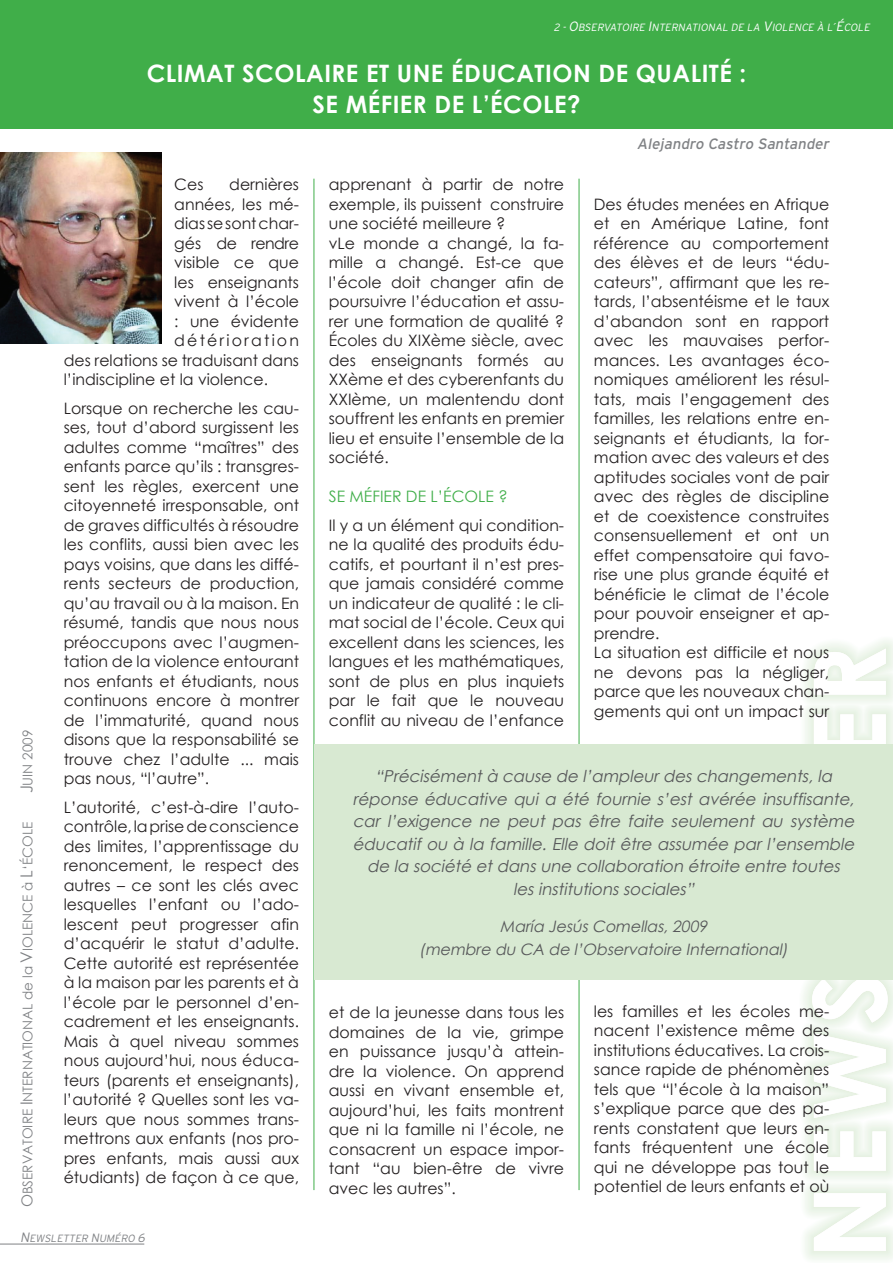
<style>
.page{position:relative;width:893px;height:1263px;background:#fff}
.page>*{position:absolute;margin:0;border:0;box-sizing:border-box;transform-origin:0 0}
.t1{font:700 24px/31.5px "Century Gothic";letter-spacing:.02em;color:#fff;text-align:center}
.t2{font:italic 16.5px/22.5px "Century Gothic";color:#57585a;text-align:center}
.t3{font:15.75px/19.5px "Century Gothic";color:#231f20;text-align:justify}
.t4{font:italic 15.75px/22.5px "Century Gothic";color:#57585a;text-align:center}
.t5{font:15.75px "Century Gothic";color:#40ae49}
.t6{font:15.75px "Century Gothic";letter-spacing:.14em;color:#231f20}
.t7{font:15.75px "Century Gothic";letter-spacing:-.03em;color:#231f20}
.t8{font:italic 15px "Interstate";color:#808285}
.t9{font:13.5px "Century Gothic";color:#808285}
.t10{font:italic 300 10.5px "Interstate";color:#fff}
.t11{font:italic 300 10.5px "Interstate";color:#808285}
.s1{font-size:13.5px}
.s2{font-size:16.5px}
.s3{font-size:15px}
.s4{font-size:12px}
</style>
<div class="page">
<div style="left:0;top:0;width:893px;height:129px;background:#40ae49"></div>
<svg style="left:812px;top:649px;width:76px;height:602px"></svg>
<hr style="left:314px;top:179px;width:1px;height:1011px;background:#40ae49">
<hr style="left:579px;top:179px;width:1px;height:1011px;background:#40ae49">
<hr style="left:0;top:1244px;width:144px;height:1px;background:#808285">
<img style="left:0;top:152px;width:162px;height:192px">
<div style="left:314px;top:744px;width:579px;height:236px;background:#d8e9d2"></div>
<p class="t10" style="left:554px;top:23px;width:319px">2 - <span class="s1">O</span>BSERVATOIRE <span class="s1">I</span>NTERNATIONAL DE LA <span class="s1">V</span>IOLENCE À L´<span class="s1">É</span>COLE</p>
<h1 class="t1" style="left:147px;top:57px;width:601px">CLIMAT SCOLAIRE ET UNE ÉDUCATION DE QUALITÉ :<br>SE MÉFIER DE L’ÉCOLE?</h1>
<p class="t9" style="left:19px;top:793px;width:65px;rotate:-90deg"><span class="s2">J</span>UIN 2009</p>
<p class="t9" style="left:19px;top:1207px;width:387px;rotate:-90deg"><span class="s3">O</span>BSERVATOIRE <span class="s2">I</span>NTERNATIONAL de la <span class="s2">V</span>IOLENCE à <span class="s2">L</span>‘ÉCOLE</p>
<p class="t3" style="left:174px;top:175px;width:31px">Ces</p>
<p class="t3" style="left:229px;top:175px;width:71px">dernières</p>
<p class="t3" style="left:174px;top:194px;width:126px">années, les mé-</p>
<p class="t3" style="left:174px;top:214px;width:126px">dias se sont char-</p>
<p class="t7" style="left:174px;top:233px;width:126px">gés de rendre</p>
<p class="t3" style="left:174px;top:253px;width:126px">visible ce que</p>
<p class="t3" style="left:174px;top:272px;width:126px">les enseignants</p>
<p class="t3" style="left:174px;top:292px;width:126px">vivent à l’école</p>
<p class="t3" style="left:174px;top:311px;width:126px">: une évidente</p>
<p class="t6" style="left:174px;top:331px;width:126px">détérioration</p>
<p class="t3" style="left:64px;top:350px;width:237px">des relations se traduisant dans</p>
<p class="t3" style="left:64px;top:370px;width:206px">l’indiscipline et la violence.</p>
<p class="t3" style="left:64px;top:398px;width:237px">Lorsque on recherche les cau&shy;ses, tout d’abord surgissent les adultes comme “maîtres” des enfants parce qu’ils : transgres&shy;sent les règles, exercent une citoyenneté irresponsable, ont de graves difficultés à résoudre les conflits, aussi bien avec les pays voisins, que dans les diffé&shy;rents secteurs de production, qu’au travail ou à la maison. En résumé, tandis que nous nous préoccupons avec l’augmen&shy;tation de la violence entourant nos enfants et étudiants, nous continuons encore à montrer de l’immaturité, quand nous disons que la responsabilité se trouve chez l’adulte ... mais pas nous, “l’autre”.</p>
<p class="t3" style="left:64px;top:797px;width:237px">L’autorité, c’est-à-dire l’auto&shy;contrôle, la prise de conscience des limites, l’apprentissage du renoncement, le respect des autres – ce sont les clés avec lesquelles l’enfant ou l’ado&shy;lescent peut progresser afin d’acquérir le statut d’adulte.<br>Cette autorité est représentée à la maison par les parents et à l’école par le personnel d’en&shy;cadrement et les enseignants.<br>Mais à quel niveau sommes nous aujourd’hui, nous éduca&shy;teurs (parents et enseignants), l’autorité ? Quelles sont les va&shy;leurs que nous sommes trans&shy;mettrons aux enfants (nos pro&shy;pres enfants, mais aussi aux étudiants) de façon à ce que,</p>
<p class="t11" style="left:20px;top:1234px;width:128px"><span class="s1">N</span>EWSLETTER <span class="s4">N</span>UMÉRO <span class="s4">6</span></p>
<p class="t3" style="left:329px;top:175px;width:237px;text-align:left">apprenant à partir de notre exemple, ils puissent construire une société meilleure ?<br>vLe monde a changé, la fa&shy;mille a changé. Est-ce que l’école doit changer afin de poursuivre l’éducation et assu&shy;rer une formation de qualité ?<br>Écoles du XIXème siècle, avec des enseignants formés au<br>XXème et des cyberenfants du<br>XXIème, un malentendu dont souffrent les enfants en premier lieu et ensuite l’ensemble de la société.</p>
<p class="t5" style="left:329px;top:487px;width:180px">SE MÉFIER DE L’ÉCOLE ?</p>
<p class="t3" style="left:329px;top:515px;width:237px">Il y a un élément qui condition&shy;ne la qualité des produits édu&shy;catifs, et pourtant il n’est pres&shy;que jamais considéré comme un indicateur de qualité : le cli&shy;mat social de l’école. Ceux qui excellent dans les sciences, les langues et les mathématiques, sont de plus en plus inquiets par le fait que le nouveau conflit au niveau de l’enfance</p>
<p class="t8" style="left:637px;top:138px;width:196px">Alejandro Castro Santander</p>
<p class="t3" style="left:594px;top:194px;width:237px;text-align:left">Des études menées en Afrique et en Amérique Latine, font référence au comportement des élèves et de leurs “édu&shy;cateurs”, affirmant que les re&shy;tards, l’absentéisme et le taux d’abandon sont en rapport avec les mauvaises perfor&shy;mances. Les avantages éco&shy;nomiques améliorent les résul&shy;tats, mais l’engagement des familles, les relations entre en&shy;seignants et étudiants, la for&shy;mation avec des valeurs et des aptitudes sociales vont de pair avec des règles de discipline et de coexistence construites consensuellement et ont un effet compensatoire qui favo&shy;rise une plus grande équité et bénéficie le climat de l’école pour pouvoir enseigner et ap&shy;prendre.<br>La situation est difficile et nous ne devons pas la négliger, parce que les nouveaux chan&shy;gements qui ont un impact sur</p>
<p class="t2" style="left:353px;top:765px;width:506px">“Précisément à cause de l’ampleur des changements, la réponse éducative qui a été fournie s’est avérée insuffisante, car l’exigence ne peut pas être faite seulement au système éducatif ou à la famille. Elle doit être assumée par l’ensemble de la société et dans une collaboration étroite entre toutes<br>les institutions sociales”</p>
<p class="t4" style="left:419px;top:915px;width:373px">María Jesús Comellas, 2009<br>(membre du CA de l’Observatoire International)</p>
<p class="t3" style="left:329px;top:1003px;width:237px">et de la jeunesse dans tous les domaines de la vie, grimpe en puissance jusqu’à attein&shy;dre la violence. On apprend aussi en vivant ensemble et, aujourd’hui, les faits montrent que ni la famille ni l’école, ne consacrent un espace impor&shy;tant “au bien-être de vivre avec les autres”.</p>
<p class="t3" style="left:594px;top:1001px;width:237px">les familles et les écoles me&shy;nacent l’existence même des institutions éducatives. La crois&shy;sance rapide de phénomènes tels que “l’école à la maison” s’explique parce que des pa&shy;rents constatent que leurs en&shy;fants fréquentent une école qui ne développe pas tout le potentiel de leurs enfants et où</p>
</div>
